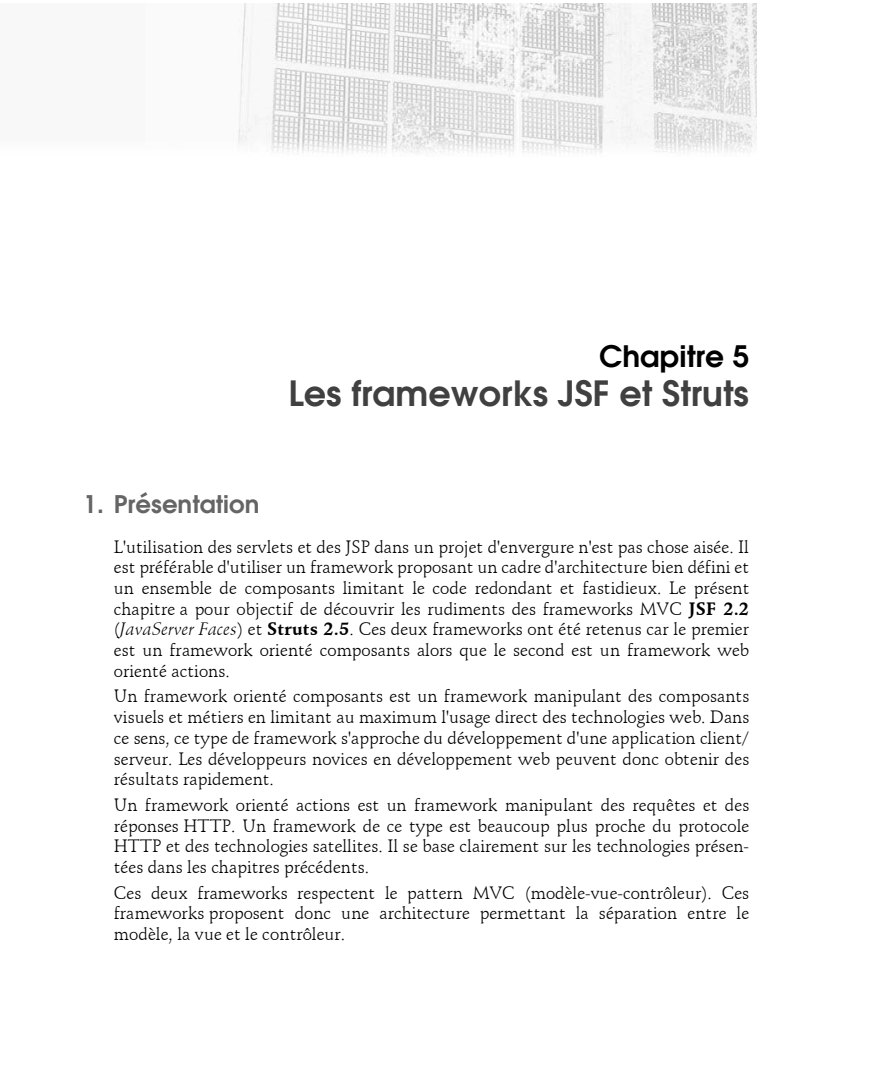
<style>
.page{position:relative;width:883px;height:1072px;background:#fff}
.page>*{position:absolute;margin:0;border:0;box-sizing:border-box;transform-origin:0 0}
.t1{font:600 34.82px "Avant Garde";color:#404040}
.t2{font:600 29.57px "Avant Garde";color:#000}
.t3{font:600 24.32px "Avant Garde";color:#656565}
.t4{font:17.5px/20.7px "Schneidler BT";color:#000;text-align:justify}
.s1{font-weight:700}
.s2{font-style:italic}
</style>
<div class="page">
<img style="left:238px;top:4px;width:518px;height:149px">
<h2 class="t2" style="left:599px;top:338px;width:151px">Chapitre 5</h2>
<h1 class="t1" style="left:288px;top:371px;width:462px">Les frameworks JSF et Struts</h1>
<h3 class="t3" style="left:83px;top:488px;width:177px">1. Présentation</h3>
<p class="t4" style="left:114px;top:536px;width:637px">L'utilisation des servlets et des JSP dans un projet d'envergure n'est pas chose aisée. Il est préférable d'utiliser un framework proposant un cadre d'architecture bien défini et un ensemble de composants limitant le code redondant et fastidieux. Le présent chapitre a pour objectif de découvrir les rudiments des frameworks MVC <span class="s1">JSF 2.2 </span>(<span class="s2">JavaServer Faces</span>) et <span class="s1">Struts 2.5</span>. Ces deux frameworks ont été retenus car le premier est un framework orienté composants alors que le second est un framework web orienté actions.</p>
<p class="t4" style="left:114px;top:686px;width:637px">Un framework orienté composants est un framework manipulant des composants visuels et métiers en limitant au maximum l'usage direct des technologies web. Dans ce sens, ce type de framework s'approche du développement d'une application client/ serveur. Les développeurs novices en développement web peuvent donc obtenir des résultats rapidement.</p>
<p class="t4" style="left:114px;top:794px;width:637px">Un framework orienté actions est un framework manipulant des requêtes et des réponses HTTP. Un framework de ce type est beaucoup plus proche du protocole HTTP et des technologies satellites. Il se base clairement sur les technologies présen&shy;tées dans les chapitres précédents.</p>
<p class="t4" style="left:114px;top:882px;width:637px">Ces deux frameworks respectent le pattern MVC (modèle-vue-contrôleur). Ces frameworks proposent donc une architecture permettant la séparation entre le modèle, la vue et le contrôleur.</p>
</div>
